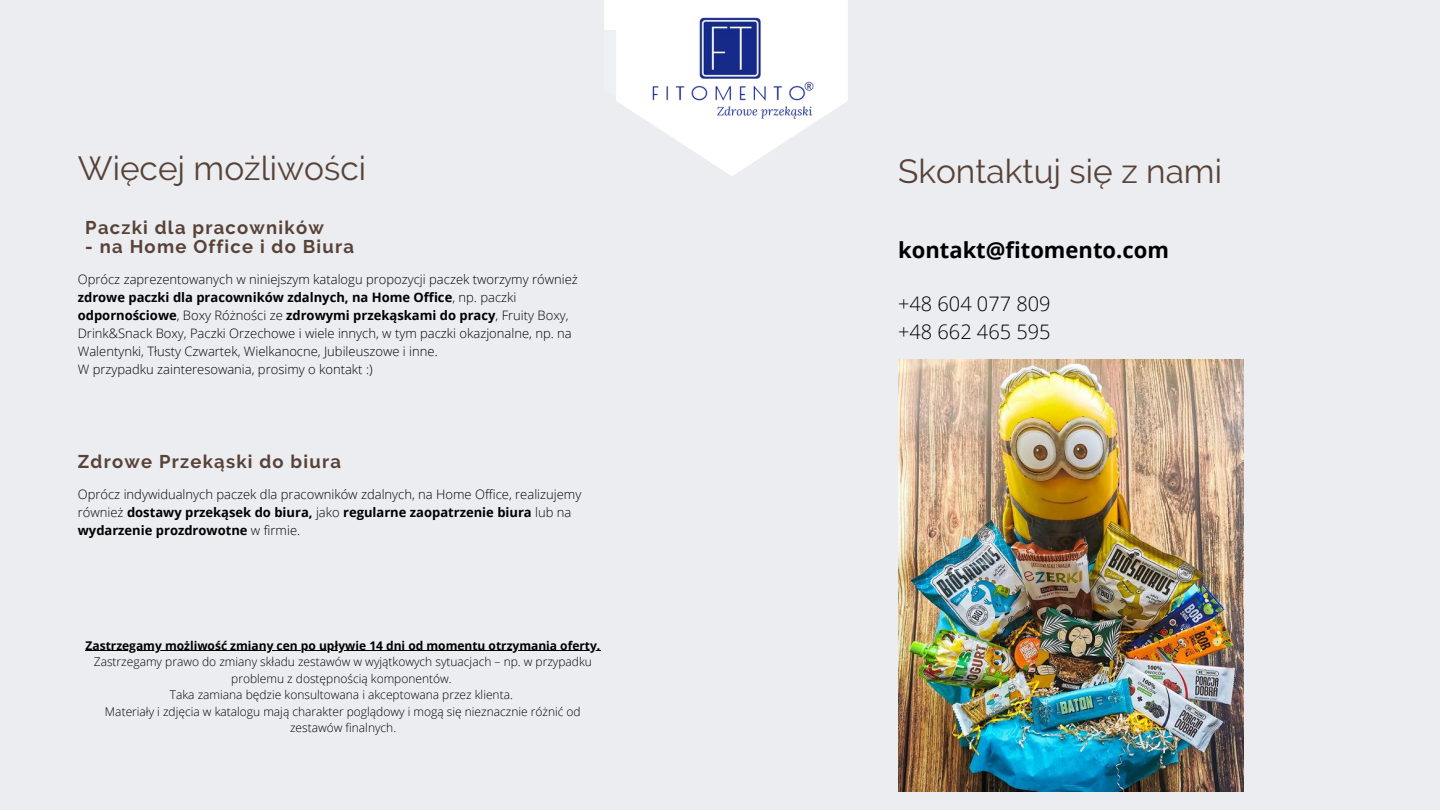
<style>
.page{position:relative;width:1440px;height:810px;background:#ebedf1}
.page>*{position:absolute;margin:0;border:0;box-sizing:border-box;transform-origin:0 0}
.t1{font:33.4px "Raleway";color:#584237}
.t2{font:700 22px "Open Sans";color:#000}
.t3{font:300 20px/27.8px "Open Sans";color:#000}
.t4{font:700 18.4px "Raleway";letter-spacing:.065em;color:#584237}
.t5{font:300 13px/18px "Open Sans";color:#000}
.t6{font:300 12px/16.5px "Open Sans";color:#000;text-align:center}
.t7{font:700 12px "Open Sans";color:#000}
.s1{font-weight:700}
</style>
<div class="page">
<div style="left:616px;top:0;width:232px;height:176px;background:linear-gradient(to right,#f2f4f6,#f2f3f6)"></div>
<img style="left:649px;top:0;width:166px;height:149px">
<hr style="left:86px;top:650px;width:515px;height:1px;background:#000">
<img style="left:898px;top:359px;width:345px;height:432px">
<h1 class="t1" style="left:78px;top:149px;width:290px">Więcej możliwości</h1>
<h3 class="t4" style="left:85px;top:217px;width:240px">Paczki dla pracowników</h3>
<h3 class="t4" style="left:85px;top:235px;width:270px">- na Home Office i do Biura</h3>
<p class="t5" style="left:78px;top:270px;width:501px">Oprócz zaprezentowanych w niniejszym katalogu propozycji paczek tworzymy również <span class="s1">zdrowe paczki dla pracowników zdalnych, na Home Office</span>, np. paczki <span class="s1">odpornościowe</span>, Boxy Różności ze <span class="s1">zdrowymi przekąskami do pracy</span>, Fruity Boxy, Drink&amp;Snack Boxy, Paczki Orzechowe i wiele innych, w tym paczki okazjonalne, np. na Walentynki, Tłusty Czwartek, Wielkanocne, Jubileuszowe i inne.<br>W przypadku zainteresowania, prosimy o kontakt :)</p>
<h3 class="t4" style="left:78px;top:450px;width:265px">Zdrowe Przekąski do biura</h3>
<p class="t5" style="left:78px;top:485px;width:505px">Oprócz indywidualnych paczek dla pracowników zdalnych, na Home Office, realizujemy również <span class="s1">dostawy przekąsek do biura,</span> jako <span class="s1">regularne zaopatrzenie biura</span> lub na <span class="s1">wydarzenie prozdrowotne</span> w firmie.</p>
<p class="t7" style="left:86px;top:637px;width:516px">Zastrzegamy możliwość zmiany cen po upływie 14 dni od momentu otrzymania oferty.</p>
<p class="t6" style="left:94px;top:653px;width:500px">Zastrzegamy prawo do zmiany składu zestawów w wyjątkowych sytuacjach – np. w przypadku problemu z dostępnością komponentów.<br>Taka zamiana będzie konsultowana i akceptowana przez klienta.<br>Materiały i zdjęcia w katalogu mają charakter poglądowy i mogą się nieznacznie różnić od zestawów finalnych.</p>
<h1 class="t1" style="left:898px;top:152px;width:325px">Skontaktuj się z nami</h1>
<h2 class="t2" style="left:898px;top:234px;width:272px">kontakt@fitomento.com</h2>
<h3 class="t3" style="left:898px;top:289px;width:154px">+48 604 077 809 +48 662 465 595</h3>
</div>
